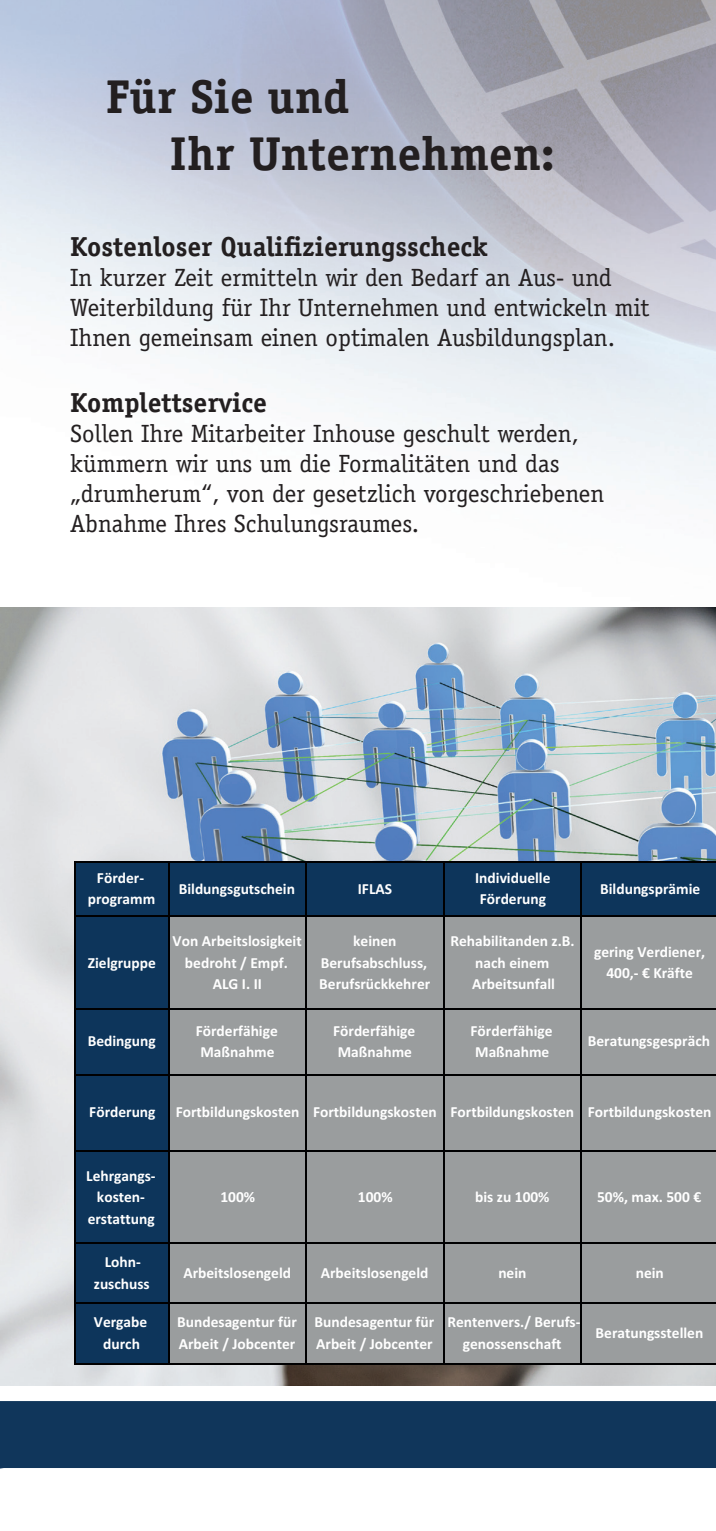
<style>
.page{position:relative;width:716px;height:1531px;background:#fff}
.page>*{position:absolute;margin:0;border:0;box-sizing:border-box;transform-origin:0 0}
.t1{font:700 47.5px/57px "Officina Serif";color:#231f20}
.t2{font:700 27.5px "Officina Serif";color:#231f20}
.t3{font:25px/30px "Officina Serif";color:#231f20}
.t4{font:700 15.5px/21.5px "Calibri";color:#fff;text-align:center}
</style>
<div class="page">
<div style="left:0;top:1401px;width:716px;height:67px;background:#10365b"></div>
<img style="left:90px;top:0;width:626px;height:490px">
<img style="left:0;top:607px;width:716px;height:778px">
<div style="left:74px;top:861px;width:642px;height:56px;background:#0d355b"></div>
<div style="left:74px;top:915px;width:95px;height:449px;background:#0d355b"></div>
<div style="left:168px;top:915px;width:548px;height:449px;background:#9a9d9e"></div>
<hr style="left:74px;top:861px;width:1px;height:503px;background:#000001">
<hr style="left:168px;top:863px;width:1px;height:501px;background:#000001">
<hr style="left:305px;top:863px;width:2px;height:501px;background:#000001">
<hr style="left:443px;top:863px;width:1px;height:501px;background:#000001">
<hr style="left:580px;top:863px;width:1px;height:501px;background:#000001">
<hr style="left:75px;top:861px;width:641px;height:2px;background:#000001">
<hr style="left:75px;top:915px;width:641px;height:2px;background:#000001">
<hr style="left:75px;top:1008px;width:641px;height:1px;background:#000001">
<hr style="left:75px;top:1074px;width:641px;height:2px;background:#000001">
<hr style="left:75px;top:1150px;width:641px;height:1px;background:#000001">
<hr style="left:75px;top:1242px;width:641px;height:2px;background:#000001">
<hr style="left:75px;top:1302px;width:641px;height:2px;background:#000001">
<hr style="left:75px;top:1363px;width:641px;height:1px;background:#000001">
<h1 class="t1" style="left:170px;top:68px;width:387px;text-indent:-64px">Für Sie und<br>Ihr Unternehmen:</h1>
<h2 class="t2" style="left:70px;top:229px;width:419px">Kostenloser Qualifizierungsscheck</h2>
<h3 class="t3" style="left:70px;top:262px;width:581px">In kurzer Zeit ermitteln wir den Bedarf an Aus- und<br>Weiterbildung für Ihr Unternehmen und entwickeln mit<br>Ihnen gemeinsam einen optimalen Ausbildungsplan.</h3>
<h2 class="t2" style="left:70px;top:385px;width:198px">Komplettservice</h2>
<h3 class="t3" style="left:70px;top:418px;width:535px">Sollen Ihre Mitarbeiter Inhouse geschult werden, kümmern wir uns um die Formalitäten und das „drumherum“, von der gesetzlich vorgeschriebenen Abnahme Ihres Schulungsraumes.</h3>
<p class="t4" style="left:88px;top:866px;width:69px">Förder--‐ programm</p>
<p class="t4" style="left:179px;top:877px;width:118px">Bildungsgutschein</p>
<p class="t4" style="left:358px;top:877px;width:36px">IFLAS</p>
<p class="t4" style="left:475px;top:866px;width:77px;text-align:left">Individuelle<br>Förderung</p>
<p class="t4" style="left:600px;top:877px;width:101px">Bildungsprämie</p>
<p class="t4" style="left:88px;top:951px;width:70px">Zielgruppe</p>
<p class="t4" style="left:173px;top:929px;width:131px">Von Arbeitslosigkeit bedroht / Empf.<br>ALG I. II</p>
<p class="t4" style="left:319px;top:929px;width:113px">keinen<br>Berufsabschluss,<br>Berufsrückkehrer</p>
<p class="t4" style="left:450px;top:929px;width:126px">Rehabilitanden z.B. nach einem<br>Arbeitsunfall</p>
<p class="t4" style="left:594px;top:940px;width:113px">gering Verdiener,<br>400,--‐ € Kräfte</p>
<p class="t4" style="left:88px;top:1030px;width:69px">Bedingung</p>
<p class="t4" style="left:196px;top:1019px;width:84px;text-align:left">Förderfähige<br>Maßnahme</p>
<p class="t4" style="left:333px;top:1019px;width:84px;text-align:left">Förderfähige<br>Maßnahme</p>
<p class="t4" style="left:470px;top:1019px;width:84px;text-align:left">Förderfähige<br>Maßnahme</p>
<p class="t4" style="left:588px;top:1030px;width:124px">Beratungsgespräch</p>
<p class="t4" style="left:89px;top:1101px;width:68px">Förderung</p>
<p class="t4" style="left:176px;top:1101px;width:537px">Fortbildungskosten Fortbildungskosten Fortbildungskosten Fortbildungskosten</p>
<p class="t4" style="left:86px;top:1164px;width:71px">Lehrgangs--‐ kosten--‐ erstattung</p>
<p class="t4" style="left:220px;top:1186px;width:36px">100%</p>
<p class="t4" style="left:358px;top:1186px;width:36px">100%</p>
<p class="t4" style="left:475px;top:1186px;width:76px">bis zu 100%</p>
<p class="t4" style="left:597px;top:1186px;width:106px">50%, max. 500 €</p>
<p class="t4" style="left:94px;top:1250px;width:57px">Lohn--‐ zuschuss</p>
<p class="t4" style="left:183px;top:1261px;width:109px">Arbeitslosengeld</p>
<p class="t4" style="left:321px;top:1261px;width:109px">Arbeitslosengeld</p>
<p class="t4" style="left:498px;top:1261px;width:30px">nein</p>
<p class="t4" style="left:635px;top:1261px;width:30px">nein</p>
<p class="t4" style="left:94px;top:1311px;width:55px">Vergabe durch</p>
<p class="t4" style="left:177px;top:1311px;width:121px;text-align:left">Bundesagentur für<br>Arbeit / Jobcenter</p>
<p class="t4" style="left:315px;top:1311px;width:121px;text-align:left">Bundesagentur für<br>Arbeit / Jobcenter</p>
<p class="t4" style="left:447px;top:1311px;width:135px">Rentenvers./ Berufs--‐ genossenschaft</p>
<p class="t4" style="left:595px;top:1321px;width:109px">Beratungsstellen</p>
</div>
